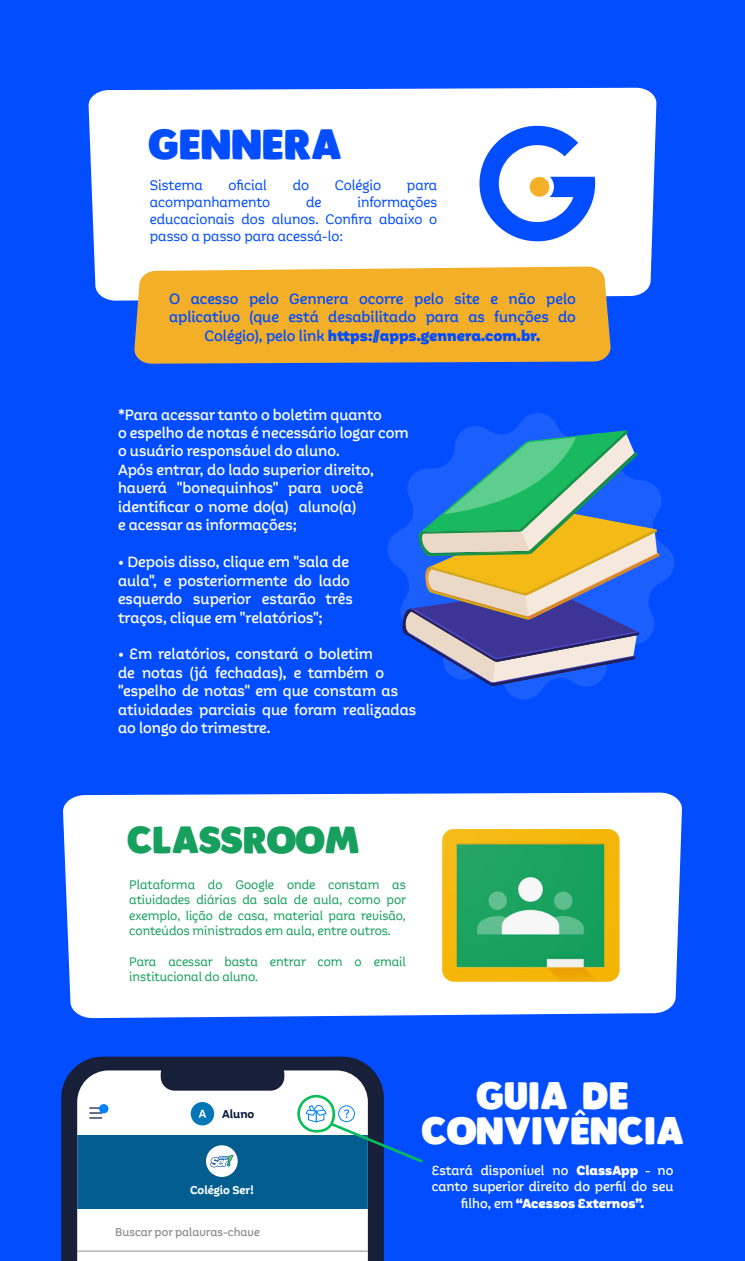
<style>
.page{position:relative;width:745px;height:1261px;background:#fff}
.page>*{position:absolute;margin:0;border:0;box-sizing:border-box;transform-origin:0 0}
.t1{font:40.62px "Plumpfull";color:#024dff}
.t2{font:37px/35.6px "Plumpfull";color:#fff;text-align:center}
.t3{font:36.38px "Plumpfull";color:#17a05d}
.t4{font:500 15.38px/18.5px "Aestetico Informal";color:#fff}
.t5{font:500 15.38px/18.5px "Aestetico Informal";color:#024dff;text-align:center}
.t6{font:14.25px/17.1px "Aestetico Informal";color:#024dff;text-align:justify}
.t7{font:500 13.62px/16.2px "Aestetico Informal";color:#fff;text-align:center}
.t8{font:12.75px/15.4px "Aestetico Informal";color:#17a05d;text-align:justify}
.t9{font:500 11.75px "Aestetico Informal";color:#8f8f8f}
.t10{font:700 11.75px "Aestetico Informal";color:#f9ffff}
.t11{font:700 11.75px "Aestetico Informal";color:#0b1a3b}
.s1{font-weight:900}
</style>
<div class="page">
<div style="left:0;top:0;width:744px;height:1261px;background:#024dff"></div>
<svg style="left:61px;top:1056px;width:322px;height:205px;fill:#181f38"></svg>
<div style="left:77px;top:1070px;width:290px;height:191px;background:#fff"></div>
<div style="left:77px;top:1134px;width:290px;height:74px;background:#045d8f"></div>
<hr style="left:77px;top:1250px;width:290px;height:1px;background:#8f8f8f">
<div style="left:206px;top:1145px;width:31px;height:31px;background:#fff;border-radius:50%"></div>
<svg style="left:89px;top:1107px;width:13px;height:11px"></svg>
<div style="left:99px;top:1104px;width:9px;height:9px;background:#0081fc;border-radius:50%"></div>
<svg style="left:210px;top:1155px;width:22px;height:12px"></svg>
<div style="left:190px;top:1102px;width:24px;height:23px;background:#0577b6;border-radius:50%"></div>
<svg style="left:199px;top:1109px;width:7px;height:8px"></svg>
<div style="left:297px;top:1094px;width:38px;height:38px;border:3px solid #06be59;border-radius:50%"></div>
<div style="left:161px;top:1060px;width:123px;height:30px;background:#181f38;border-radius:14px"></div>
<svg style="left:305px;top:1104px;width:118px;height:60px"></svg>
<div style="left:88px;top:88px;width:568px;height:213px;background:#fff"></div>
<div style="left:63px;top:792px;width:618px;height:226px;background:#fff"></div>
<svg style="left:387px;top:413px;width:287px;height:287px"></svg>
<svg style="left:479px;top:126px;width:115px;height:115px"></svg>
<div style="left:134px;top:266px;width:476px;height:98px;background:#f4af28"></div>
<svg style="left:401px;top:430px;width:258px;height:256px"></svg>
<img style="left:442px;top:829px;width:177px;height:152px">
<h1 class="t1" style="left:148px;top:117px;width:195px">GENNERA</h1>
<p class="t6" style="left:150px;top:177px;width:54px">Sistema</p>
<p class="t6" style="left:228px;top:177px;width:40px">oficial</p>
<p class="t6" style="left:292px;top:177px;width:18px">do</p>
<p class="t6" style="left:334px;top:177px;width:48px">Colégio</p>
<p class="t6" style="left:406px;top:177px;width:32px">para</p>
<p class="t6" style="left:150px;top:194px;width:122px">acompanhamento</p>
<p class="t6" style="left:306px;top:194px;width:17px">de</p>
<p class="t6" style="left:150px;top:194px;width:289px;text-indent:207px">informações educacionais dos alunos. Confira abaixo o passo a passo para acessá-lo:</p>
<p class="t5" style="left:169px;top:289px;width:408px">O acesso pelo Gennera ocorre pelo site e não pelo aplicativo (que está desabilitado para as funções do<br>Colégio), pelo link <span class="s1">https://apps.gennera.com.br.</span></p>
<p class="t4" style="left:118px;top:405px;width:292px">*Para acessar tanto o boletim quanto<br>o espelho de notas é necessário logar com o usuário responsável do aluno.<br>Após entrar, do lado superior direito, haverá "bonequinhos" para você identificar o nome do(a) aluno(a)<br>e acessar as informações;</p>
<p class="t4" style="left:118px;top:553px;width:236px">• Depois disso, clique em "sala de aula", e posteriormente do lado esquerdo superior estarão três traços, clique em "relatórios";</p>
<p class="t4" style="left:118px;top:645px;width:299px">• Em relatórios, constará o boletim<br>de notas (já fechadas), e também o "espelho de notas" em que constam as atividades parciais que foram realizadas ao longo do trimestre.</p>
<h3 class="t3" style="left:127px;top:815px;width:233px">CLASSROOM</h3>
<p class="t8" style="left:129px;top:877px;width:278px">Plataforma do Google onde constam as atividades diárias da sala de aula, como por exemplo, lição de casa, material para revisão, conteúdos ministrados em aula, entre outros.</p>
<p class="t8" style="left:129px;top:954px;width:278px">Para acessar basta entrar com o email institucional do aluno.</p>
<p class="t11" style="left:222px;top:1107px;width:34px">Aluno</p>
<p class="t10" style="left:190px;top:1183px;width:65px">Colégio Ser!</p>
<p class="t9" style="left:115px;top:1225px;width:146px">Buscar por palavras-chave</p>
<h2 class="t2" style="left:421px;top:1078px;width:264px">GUIA DE<br>CONVIVÊNCIA</h2>
<p class="t7" style="left:431px;top:1162px;width:243px">Estará disponível no <span class="s1">ClassApp</span> - no canto superior direito do perfil do seu filho, em <span class="s1">“Acessos Externos”.</span></p>
</div>
